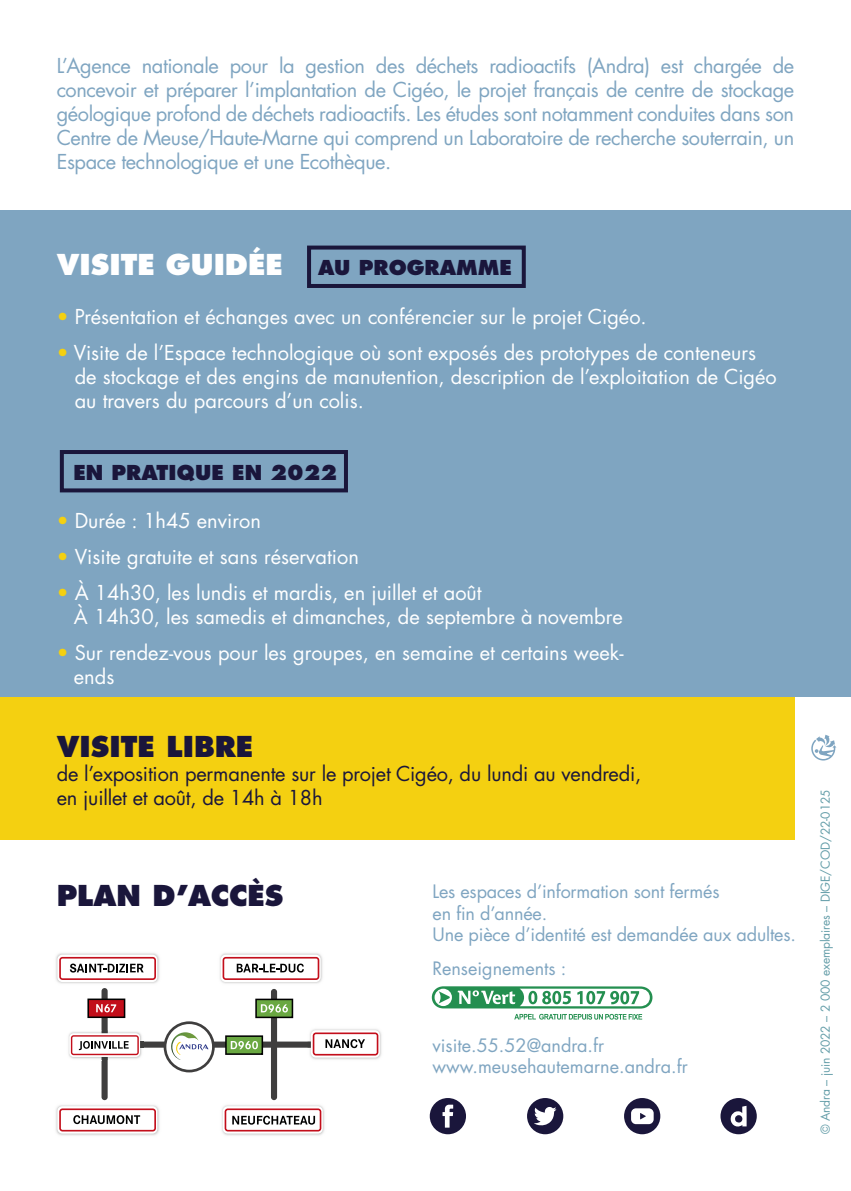
<style>
.page{position:relative;width:851px;height:1191px;background:#fff}
.page>*{position:absolute;margin:0;border:0;box-sizing:border-box;transform-origin:0 0}
.t1{font:800 28px "Futura LT Pro";color:#fff}
.t2{font:800 28px "Futura LT Pro";color:#1a163b}
.t3{font:20px/24px "Futura LT Pro";color:#fff}
.t4{font:20px/24px "Futura LT Pro";letter-spacing:-.02em;color:#7fa5c1;text-align:justify}
.t5{font:20px/24px "Futura LT Pro";letter-spacing:-.01em;color:#1a163b}
.t6{font:800 20px "Futura LT Pro";color:#1a163b}
.t7{font:18px/21.6px "Futura LT Pro";letter-spacing:-.01em;color:#7fa5c1}
.t8{font:12px "Futura LT Pro";letter-spacing:-.01em;color:#659ea9}
.s1{font-size:20px;color:#1a163b}
.s2{color:#f4d011}
.s3{color:#7fa5c1}
</style>
<div class="page">
<img style="left:56px;top:953px;width:104px;height:31px">
<div style="left:57px;top:954px;width:100px;height:28px;background:linear-gradient(to right,#fdf7f7,#fcf6f7);border-radius:5px"></div>
<div style="left:101px;top:1041px;width:238px;height:6px;background:#3f3e3e;border-radius:3px"></div>
<div style="left:101px;top:988px;width:7px;height:112px;background:#3f3e3e;border-radius:3px"></div>
<div style="left:271px;top:989px;width:6px;height:111px;background:#3f3e3e;border-radius:3px"></div>
<svg style="left:255px;top:998px;width:38px;height:20px"></svg>
<svg style="left:87px;top:998px;width:38px;height:20px"></svg>
<svg style="left:225px;top:1035px;width:38px;height:20px"></svg>
<svg style="left:59px;top:957px;width:97px;height:23px"></svg>
<img style="left:68px;top:1030px;width:75px;height:30px">
<img style="left:140px;top:1041px;width:3px;height:6px">
<svg style="left:69px;top:1033px;width:71px;height:24px"></svg>
<svg style="left:71px;top:1035px;width:68px;height:20px"></svg>
<img style="left:220px;top:953px;width:103px;height:31px">
<svg style="left:221px;top:954px;width:100px;height:28px"></svg>
<svg style="left:222px;top:957px;width:97px;height:23px"></svg>
<img style="left:307px;top:1029px;width:75px;height:31px">
<img style="left:307px;top:1041px;width:4px;height:6px">
<svg style="left:311px;top:1030px;width:69px;height:27px"></svg>
<svg style="left:313px;top:1032px;width:65px;height:23px"></svg>
<img style="left:56px;top:1105px;width:104px;height:31px">
<svg style="left:57px;top:1106px;width:100px;height:27px"></svg>
<svg style="left:59px;top:1108px;width:97px;height:23px"></svg>
<img style="left:222px;top:1105px;width:103px;height:31px">
<svg style="left:223px;top:1106px;width:100px;height:27px"></svg>
<svg style="left:224px;top:1108px;width:97px;height:23px"></svg>
<svg style="left:164px;top:1021px;width:51px;height:51px"></svg>
<svg style="left:527px;top:1098px;width:36px;height:36px"></svg>
<svg style="left:429px;top:1098px;width:37px;height:36px"></svg>
<svg style="left:624px;top:1098px;width:36px;height:36px"></svg>
<svg style="left:720px;top:1098px;width:36px;height:36px"></svg>
<svg style="left:432px;top:986px;width:220px;height:33px"></svg>
<div style="left:0;top:210px;width:850px;height:486px;background:#7fa5c1"></div>
<div style="left:0;top:696px;width:794px;height:143px;background:#f4d011"></div>
<svg style="left:811px;top:734px;width:25px;height:26px"></svg>
<div style="left:307px;top:245px;width:218px;height:43px;border:4px solid #1a163b"></div>
<div style="left:60px;top:450px;width:288px;height:42px;border:4px solid #1a163b"></div>
<p class="t4" style="left:57px;top:54px;width:739px">L’Agence nationale pour la gestion des déchets radioactifs (Andra) est chargée de concevoir et préparer l’implantation de Cigéo, le projet français de centre de stockage géologique profond de déchets radioactifs. Les études sont notamment conduites dans son Centre de Meuse/Haute-Marne qui comprend un Laboratoire de recherche souterrain, un Espace technologique et une Ecothèque.</p>
<h1 class="t1" style="left:57px;top:246px;width:457px">VISITE GUIDÉE <span class="s1">AU PROGRAMME</span></h1>
<p class="t3" style="left:57px;top:304px;width:591px"><span class="s2">•</span> Présentation et échanges avec un conférencier sur le projet Cigéo.</p>
<p class="t3" style="left:57px;top:340px;width:700px"><span class="s2">•</span> Visite de l’Espace technologique où sont exposés des prototypes de conteneurs</p>
<p class="t3" style="left:57px;top:364px;width:721px"><span class="s3">•</span> de stockage et des engins de manutention, description de l’exploitation de Cigéo</p>
<p class="t3" style="left:57px;top:388px;width:308px"><span class="s3">•</span> au travers du parcours d’un colis.</p>
<p class="t6" style="left:73px;top:458px;width:265px">EN PRATIQUE EN 2022</p>
<p class="t3" style="left:57px;top:508px;width:206px"><span class="s2">•</span> Durée : 1h45 environ</p>
<p class="t3" style="left:57px;top:544px;width:303px"><span class="s2">•</span> Visite gratuite et sans réservation</p>
<p class="t3" style="left:74px;top:580px;width:550px;text-indent:-17px"><span class="s2">•</span> À 14h30, les lundis et mardis, en juillet et août<br>À 14h30, les samedis et dimanches, de septembre à novembre</p>
<p class="t3" style="left:74px;top:640px;width:551px;text-indent:-17px"><span class="s2">•</span> Sur rendez-vous pour les groupes, en semaine et certains week&shy;ends</p>
<h1 class="t2" style="left:57px;top:727px;width:198px">VISITE LIBRE</h1>
<p class="t5" style="left:57px;top:761px;width:586px">de l’exposition permanente sur le projet Cigéo, du lundi au vendredi, en juillet et août, de 14h à 18h</p>
<h1 class="t2" style="left:57px;top:876px;width:228px">PLAN D’ACCÈS</h1>
<p class="t7" style="left:432px;top:880px;width:365px">Les espaces d’information sont fermés<br>en fin d’année.<br>Une pièce d’identité est demandée aux adultes.</p>
<p class="t7" style="left:432px;top:957px;width:135px">Renseignements :</p>
<p class="t7" style="left:432px;top:1034px;width:256px">visite.55.52@andra.fr www.meusehautemarne.andra.fr</p>
<p class="t8" style="left:816px;top:1134px;width:346px;rotate:-90deg">© Andra – juin 2022 – 2 000 exemplaires – DIGE/COD/22-0125</p>
</div>
